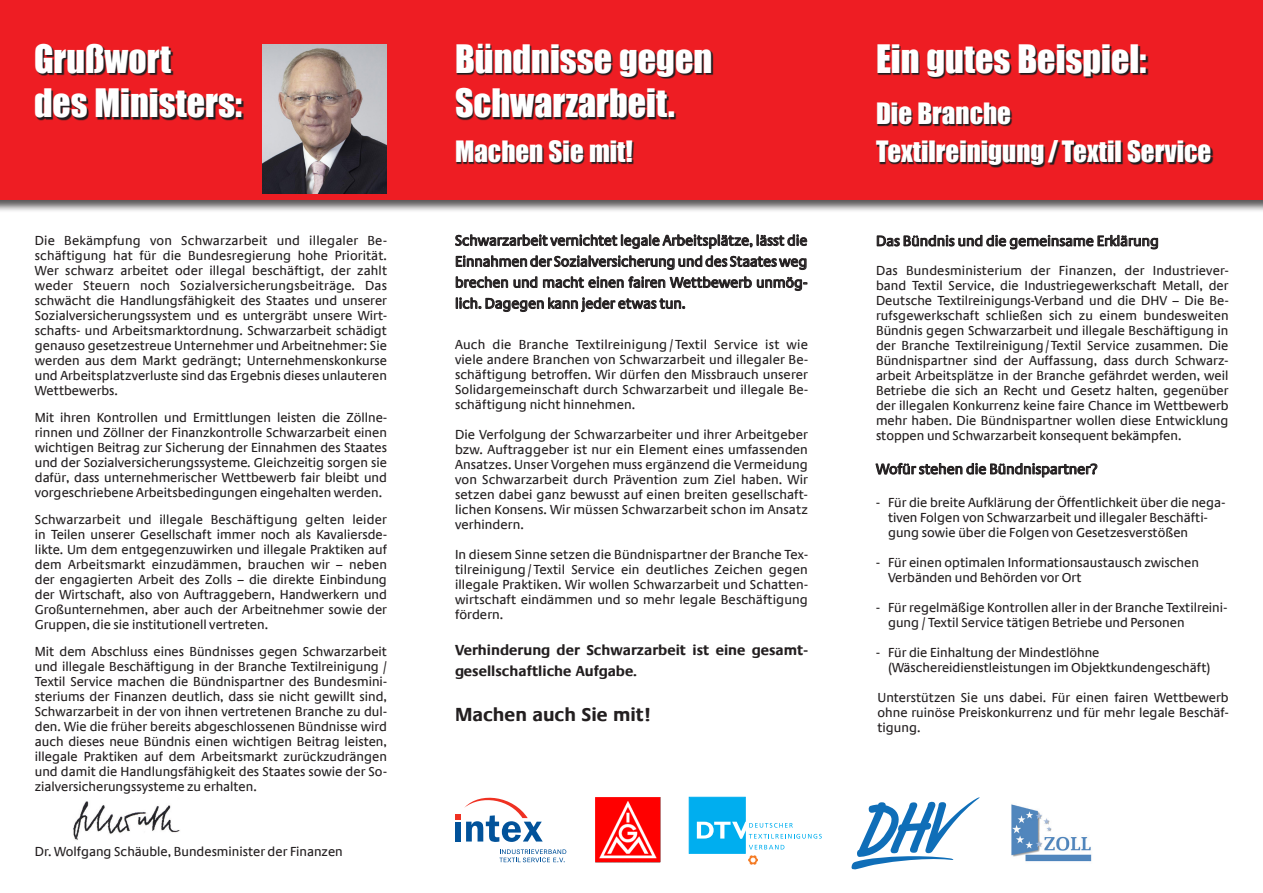
<style>
.page{position:relative;width:1263px;height:893px;background:#fff}
.page>*{position:absolute;margin:0;border:0;box-sizing:border-box;transform-origin:0 0}
.t1{font:36px/44.2px "Impact";color:#fff}
.t2{font:27px/37.5px "Impact";color:#fff}
.t3{font:700 19.5px "Neue Praxis";color:#231f20}
.t4{font:15px/21px "Neue Praxis";color:#231f20;text-align:justify}
.t5{font:700 15px/21px "Neue Praxis";color:#231f20}
.t6{font:13.5px/15px "Neue Praxis";color:#231f20;text-align:justify}
</style>
<div class="page">
<div style="left:0;top:0;width:1263px;height:213px;background:#231f20;opacity:.75"></div>
<div style="left:0;top:0;width:1263px;height:200px;background:#ee1d23"></div>
<svg style="left:456px;top:45px;width:257px;height:120px"></svg>
<svg style="left:36px;top:45px;width:208px;height:75px"></svg>
<svg style="left:875px;top:462px;width:223px;height:16px"></svg>
<svg style="left:877px;top:46px;width:336px;height:121px"></svg>
<svg style="left:455px;top:234px;width:353px;height:79px"></svg>
<svg style="left:876px;top:235px;width:282px;height:15px"></svg>
<img style="left:1011px;top:804px;width:81px;height:58px">
<img style="left:262px;top:45px;width:125px;height:149px">
<svg style="left:455px;top:797px;width:88px;height:45px"></svg>
<svg style="left:499px;top:849px;width:67px;height:13px"></svg>
<img style="left:595px;top:797px;width:66px;height:65px">
<div style="left:689px;top:797px;width:56px;height:56px;background:#00aeef;border:1px solid #00aeef"></div>
<svg style="left:749px;top:845px;width:35px;height:4px"></svg>
<svg style="left:697px;top:822px;width:125px;height:17px"></svg>
<svg style="left:749px;top:856px;width:8px;height:8px"></svg>
<svg style="left:851px;top:797px;width:129px;height:72px"></svg>
<img style="left:73px;top:801px;width:107px;height:39px">
<h1 class="t1" style="left:34px;top:36px;width:210px">Grußwort<br>des Ministers:</h1>
<h1 class="t1" style="left:455px;top:36px;width:259px">Bündnisse gegen<br>Schwarzarbeit.</h1>
<h2 class="t2" style="left:455px;top:132px;width:179px">Machen Sie mit!</h2>
<h1 class="t1" style="left:876px;top:36px;width:272px">Ein gutes Beispiel:</h1>
<h2 class="t2" style="left:876px;top:94px;width:337px">Die Branche<br>Textilreinigung/ Textil Service</h2>
<p class="t4" style="left:455px;top:230px;width:354px">Schwarzarbeit vernichtet legale Arbeitsplätze, lässt die Einnahmen der Sozialversicherung und des Staates weg brechen und macht einen fairen Wettbewerb unmög&shy;lich. Dagegen kann jeder etwas tun.</p>
<p class="t6" style="left:35px;top:233px;width:354px">Die Bekämpfung von Schwarzarbeit und illegaler Be-</p>
<p class="t4" style="left:876px;top:230px;width:284px">Das Bündnis und die gemeinsame Erklärung</p>
<p class="t6" style="left:35px;top:248px;width:354px">schäftigung hat für die Bundesregierung hohe Priorität.<br>Wer schwarz arbeitet oder illegal beschäftigt, der zahlt weder Steuern noch Sozialversicherungsbeiträge. Das schwächt die Handlungsfähigkeit des Staates und unserer Sozialversicherungssystem und es untergräbt unsere Wirt&shy;schafts- und Arbeitsmarktordnung. Schwarzarbeit schädigt genauso gesetzestreue Unternehmer und Arbeitnehmer: Sie werden aus dem Markt gedrängt; Unternehmenskonkurse und Arbeitsplatzverluste sind das Ergebnis dieses unlauteren Wettbewerbs.</p>
<p class="t6" style="left:35px;top:410px;width:354px">Mit ihren Kontrollen und Ermittlungen leisten die Zöllne&shy;rinnen und Zöllner der Finanzkontrolle Schwarzarbeit einen wichtigen Beitrag zur Sicherung der Einnahmen des Staates und der Sozialversicherungssysteme. Gleichzeitig sorgen sie dafür, dass unternehmerischer Wettbewerb fair bleibt und vorgeschriebene Arbeitsbedingungen eingehalten werden.</p>
<p class="t6" style="left:35px;top:512px;width:354px">Schwarzarbeit und illegale Beschäftigung gelten leider in Teilen unserer Gesellschaft immer noch als Kavaliersde&shy;likte. Um dem entgegenzuwirken und illegale Praktiken auf dem Arbeitsmarkt einzudämmen, brauchen wir – neben der engagierten Arbeit des Zolls – die direkte Einbindung der Wirtschaft, also von Auftraggebern, Handwerkern und Großunternehmen, aber auch der Arbeitnehmer sowie der Gruppen, die sie institutionell vertreten.</p>
<p class="t6" style="left:35px;top:644px;width:354px">Mit dem Abschluss eines Bündnisses gegen Schwarzarbeit und illegale Beschäftigung in der Branche Textilreinigung / Textil Service machen die Bündnispartner des Bundesmini&shy;steriums der Finanzen deutlich, dass sie nicht gewillt sind, Schwarzarbeit in der von ihnen vertretenen Branche zu dul&shy;den. Wie die früher bereits abgeschlossenen Bündnisse wird auch dieses neue Bündnis einen wichtigen Beitrag leisten, illegale Praktiken auf dem Arbeitsmarkt zurückzudrängen und damit die Handlungsfähigkeit des Staates sowie der So&shy;zialversicherungssysteme zu erhalten.</p>
<p class="t6" style="left:876px;top:262px;width:354px">Das Bundesministerium der Finanzen, der Industriever&shy;band Textil Service, die Industriegewerkschaft Metall, der Deutsche Textilreinigungs-Verband und die DHV – Die Be&shy;rufsgewerkschaft schließen sich zu einem bundesweiten Bündnis gegen Schwarzarbeit und illegale Beschäftigung in der Branche Textilreinigung/Textil Service zusammen. Die Bündnispartner sind der Auffassung, dass durch Schwarz&shy;arbeit Arbeitsplätze in der Branche gefährdet werden, weil Betriebe die sich an Recht und Gesetz halten, gegenüber der illegalen Konkurrenz keine faire Chance im Wettbewerb mehr haben. Die Bündnispartner wollen diese Entwicklung stoppen und Schwarzarbeit konsequent bekämpfen.</p>
<p class="t4" style="left:876px;top:458px;width:223px">Wofür stehen die Bündnispartner?</p>
<p class="t6" style="left:888px;top:494px;width:339px;text-align:left;text-indent:-12px">- Für die breite Aufklärung der Öffentlichkeit über die nega&shy;tiven Folgen von Schwarzarbeit und illegaler Beschäfti&shy;gung sowie über die Folgen von Gesetzesverstößen</p>
<p class="t6" style="left:888px;top:554px;width:312px;text-indent:-12px">- Für einen optimalen Informationsaustausch zwischen<br>Verbänden und Behörden vor Ort</p>
<p class="t6" style="left:888px;top:599px;width:341px;text-indent:-12px">- Für regelmäßige Kontrollen aller in der Branche Textilreini&shy;gung / Textil Service tätigen Betriebe und Personen</p>
<p class="t6" style="left:888px;top:644px;width:324px;text-indent:-12px">- Für die Einhaltung der Mindestlöhne (Wäschereidienstleistungen im Objektkundengeschäft)</p>
<p class="t6" style="left:877px;top:689px;width:352px">Unterstützen Sie uns dabei. Für einen fairen Wettbewerb ohne ruinöse Preiskonkurrenz und für mehr legale Beschäf&shy;tigung.</p>
<p class="t6" style="left:455px;top:336px;width:354px">Auch die Branche Textilreinigung/ Textil Service ist wie viele andere Branchen von Schwarzarbeit und illegaler Be&shy;schäftigung betroffen. Wir dürfen den Missbrauch unserer Solidargemeinschaft durch Schwarzarbeit und illegale Be&shy;schäftigung nicht hinnehmen.</p>
<p class="t6" style="left:455px;top:426px;width:354px">Die Verfolgung der Schwarzarbeiter und ihrer Arbeitgeber bzw. Auftraggeber ist nur ein Element eines umfassenden Ansatzes. Unser Vorgehen muss ergänzend die Vermeidung von Schwarzarbeit durch Prävention zum Ziel haben. Wir setzen dabei ganz bewusst auf einen breiten gesellschaft&shy;lichen Konsens. Wir müssen Schwarzarbeit schon im Ansatz verhindern.</p>
<p class="t6" style="left:455px;top:546px;width:354px">In diesem Sinne setzen die Bündnispartner der Branche Tex&shy;tilreinigung/ Textil Service ein deutliches Zeichen gegen illegale Praktiken. Wir wollen Schwarzarbeit und Schatten&shy;wirtschaft eindämmen und so mehr legale Beschäftigung fördern.</p>
<p class="t5" style="left:455px;top:639px;width:354px">Verhinderung der Schwarzarbeit ist eine gesamt&shy;gesellschaftliche Aufgabe.</p>
<h3 class="t3" style="left:455px;top:702px;width:198px">Machen auch Sie mit!</h3>
<p class="t6" style="left:35px;top:844px;width:309px">Dr. Wolfgang Schäuble, Bundesminister der Finanzen</p>
</div>
